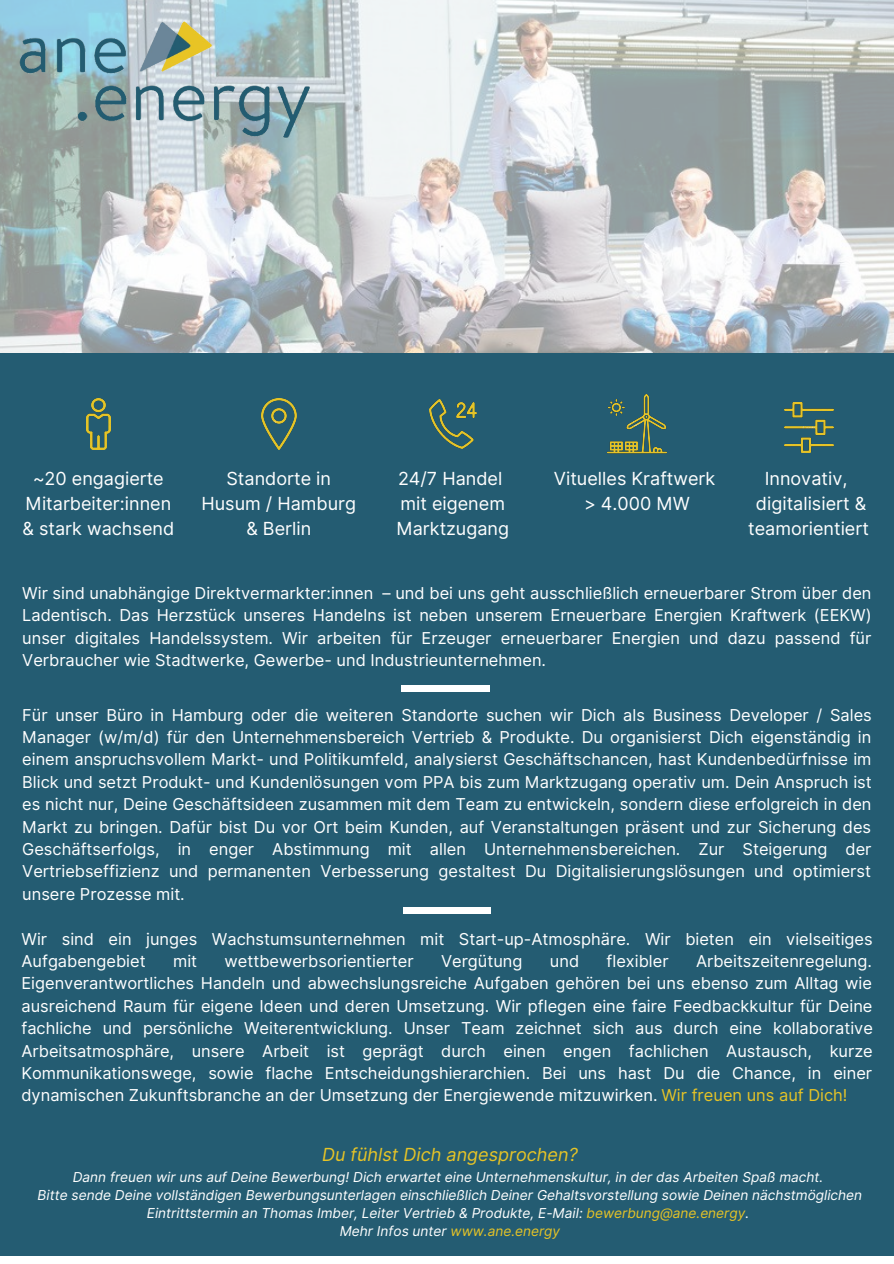
<style>
.page{position:relative;width:894px;height:1264px;background:#fff}
.page>*{position:absolute;margin:0;border:0;box-sizing:border-box;transform-origin:0 0}
.t1{font:18px/24.8px "Inter";color:#fff;text-align:center}
.t2{font:italic 18px "Inter";color:#e7c426}
.t3{font:16.35px/22.4px "Inter";color:#fff;text-align:justify}
.t4{font:italic 13.65px/18px "Inter";color:#fff;text-align:center}
.s1{color:#e7c426}
</style>
<div class="page">
<img style="left:0;top:0;width:893px;height:353px">
<div style="left:0;top:353px;width:893px;height:902px;background:#245c72"></div>
<div style="left:401px;top:686px;width:88px;height:5px;background:#fff"></div>
<img style="left:261px;top:399px;width:35px;height:50px">
<img style="left:87px;top:399px;width:23px;height:50px">
<img style="left:429px;top:400px;width:47px;height:48px">
<img style="left:607px;top:394px;width:59px;height:60px">
<img style="left:784px;top:402px;width:49px;height:50px">
<div style="left:403px;top:907px;width:88px;height:6px;background:#fff"></div>
<img style="left:0;top:0;width:330px;height:166px">
<p class="t1" style="left:23px;top:466px;width:153px">~20 engagierte<br>Mitarbeiter:innen &amp; stark wachsend</p>
<p class="t1" style="left:398px;top:466px;width:106px">24/7 Handel</p>
<p class="t1" style="left:201px;top:466px;width:156px">Standorte in<br>Husum / Hamburg &amp; Berlin</p>
<p class="t1" style="left:396px;top:491px;width:114px;text-align:left">mit eigenem<br>Marktzugang</p>
<p class="t1" style="left:554px;top:466px;width:163px">Vituelles Kraftwerk</p>
<p class="t1" style="left:584px;top:491px;width:107px">&gt; 4.000 MW</p>
<p class="t1" style="left:748px;top:466px;width:122px">Innovativ, digitalisiert &amp; teamorientiert</p>
<p class="t3" style="left:22px;top:582px;width:850px">Wir sind unabhängige Direktvermarkter:innen – und bei uns geht ausschließlich erneuerbarer Strom über den Ladentisch. Das Herzstück unseres Handelns ist neben unserem Erneuerbare Energien Kraftwerk (EEKW) unser digitales Handelssystem. Wir arbeiten für Erzeuger erneuerbarer Energien und dazu passend für Verbraucher wie Stadtwerke, Gewerbe- und Industrieunternehmen.</p>
<p class="t3" style="left:22px;top:703px;width:850px">Für unser Büro in Hamburg oder die weiteren Standorte suchen wir Dich als Business Developer / Sales Manager (w/m/d) für den Unternehmensbereich Vertrieb &amp; Produkte. Du organisierst Dich eigenständig in einem anspruchsvollem Markt- und Politikumfeld, analysierst Geschäftschancen, hast Kundenbedürfnisse im Blick und setzt Produkt- und Kundenlösungen vom PPA bis zum Marktzugang operativ um. Dein Anspruch ist es nicht nur, Deine Geschäftsideen zusammen mit dem Team zu entwickeln, sondern diese erfolgreich in den Markt zu bringen. Dafür bist Du vor Ort beim Kunden, auf Veranstaltungen präsent und zur Sicherung des Geschäftserfolgs, in enger Abstimmung mit allen Unternehmensbereichen. Zur Steigerung der Vertriebseffizienz und permanenten Verbesserung gestaltest Du Digitalisierungslösungen und optimierst unsere Prozesse mit.</p>
<p class="t3" style="left:21px;top:927px;width:852px">Wir sind ein junges Wachstumsunternehmen mit Start-up-Atmosphäre. Wir bieten ein vielseitiges<br>Aufgabengebiet</p>
<p class="t3" style="left:173px;top:949px;width:26px">mit</p>
<p class="t3" style="left:224px;top:949px;width:190px">wettbewerbsorientierter</p>
<p class="t3" style="left:441px;top:949px;width:83px">Vergütung</p>
<p class="t3" style="left:549px;top:949px;width:31px">und</p>
<p class="t3" style="left:606px;top:949px;width:63px">flexibler</p>
<p class="t3" style="left:21px;top:949px;width:852px;text-indent:674px">Arbeitszeitenregelung.<br>Eigenverantwortliches Handeln und abwechslungsreiche Aufgaben gehören bei uns ebenso zum Alltag wie ausreichend Raum für eigene Ideen und deren Umsetzung. Wir pflegen eine faire Feedbackkultur für Deine fachliche und persönliche Weiterentwicklung. Unser Team zeichnet sich aus durch eine kollaborative Arbeitsatmosphäre, unsere Arbeit ist geprägt durch einen engen fachlichen Austausch, kurze Kommunikationswege, sowie flache Entscheidungshierarchien. Bei uns hast Du die Chance, in einer dynamischen Zukunftsbranche an der Umsetzung der Energiewende mitzuwirken. <span class="s1">Wir freuen uns auf Dich!</span></p>
<p class="t2" style="left:322px;top:1144px;width:257px">Du fühlst Dich angesprochen?</p>
<p class="t4" style="left:73px;top:1167px;width:752px">Dann freuen wir uns auf Deine Bewerbung! Dich erwartet eine Unternehmenskultur, in der das Arbeiten Spaß macht.</p>
<p class="t4" style="left:38px;top:1185px;width:825px">Bitte sende Deine vollständigen Bewerbungsunterlagen einschließlich Deiner Gehaltsvorstellung sowie Deinen nächstmöglichen<br>Eintrittstermin an Thomas Imber, Leiter Vertrieb &amp; Produkte, E-Mail: <span class="s1">bewerbung@ane.energy</span>.</p>
<p class="t4" style="left:339px;top:1221px;width:222px">Mehr Infos unter <span class="s1">www.ane.energy</span></p>
</div>
